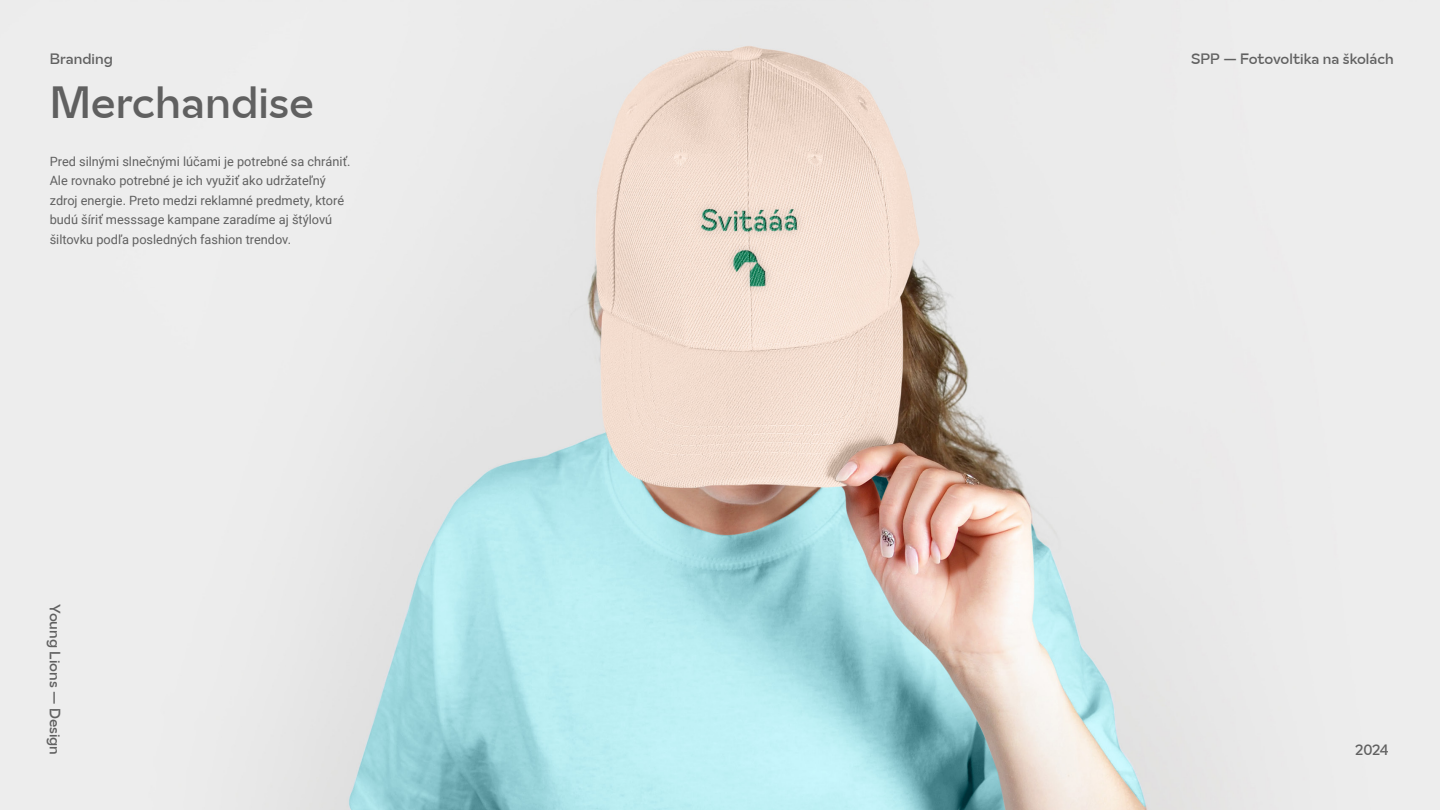
<style>
.page{position:relative;width:1440px;height:810px;background:#fff}
.page>*{position:absolute;margin:0;border:0;box-sizing:border-box;transform-origin:0 0}
.t1{font:45px "Polite Type";color:#606060}
.t2{font:15px "Polite Type";color:#606060}
.t3{font:12.75px/19.5px "Roboto";color:#606060}
</style>
<div class="page">
<img style="left:0;top:0;width:1440px;height:810px">
<p class="t2" style="left:50px;top:50px;width:65px">Branding</p>
<h1 class="t1" style="left:50px;top:75px;width:266px">Merchandise</h1>
<p class="t3" style="left:50px;top:151px;width:302px">Pred silnými slnečnými lúčami je potrebné sa chrániť.<br>Ale rovnako potrebné je ich využiť ako udržateľný zdroj energie. Preto medzi reklamné predmety, ktoré budú šíriť messsage kampane zaradíme aj štýlovú šiltovku podľa posledných fashion trendov.</p>
<p class="t2" style="left:64px;top:604px;width:152px;rotate:90deg">Young Lions — Design</p>
<p class="t2" style="left:1191px;top:50px;width:204px">SPP — Fotovoltika na školách</p>
<p class="t2" style="left:1355px;top:741px;width:35px">2024</p>
</div>
